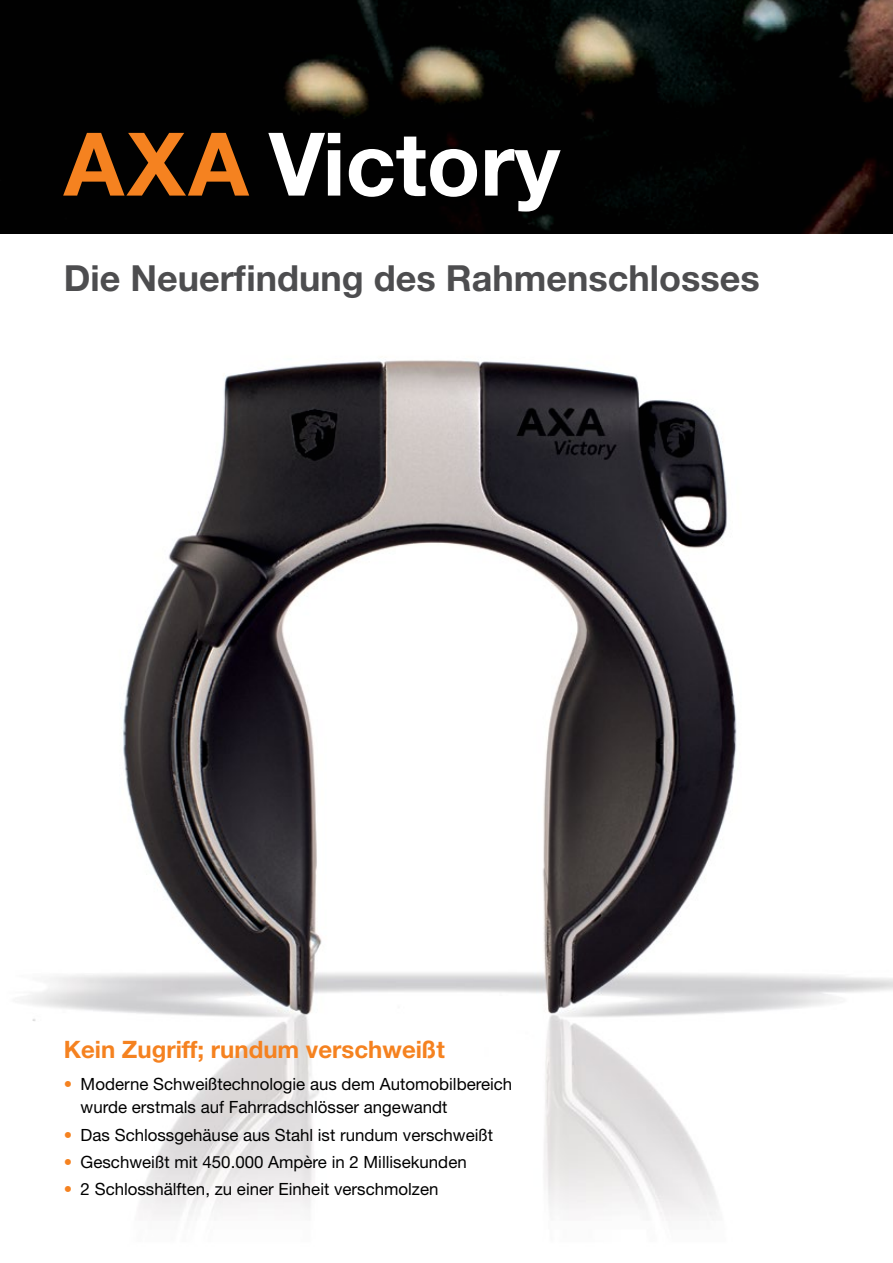
<style>
.page{position:relative;width:893px;height:1263px;background:#fff}
.page>*{position:absolute;margin:0;border:0;box-sizing:border-box;transform-origin:0 0}
.t1{font:700 87.75px "Helvetica Neue LT Pro";color:#fff}
.t2{font:700 36px "Helvetica Neue LT Pro";color:#4d4d4f}
.t3{font:700 24px "Helvetica Neue LT Pro";color:#f58220}
.t4{font:16.8px/23.7px "Helvetica Neue LT Pro";color:#000}
.s1{color:#f58220}
</style>
<div class="page">
<img style="left:22px;top:360px;width:871px;height:860px">
<img style="left:0;top:0;width:893px;height:234px">
<h1 class="t1" style="left:64px;top:109px;width:498px"><span class="s1">AXA</span> Victory</h1>
<h2 class="t2" style="left:64px;top:256px;width:697px">Die Neuerfindung des Rahmenschlosses</h2>
<h3 class="t3" style="left:64px;top:1034px;width:383px">Kein Zugriff; rundum verschweißt</h3>
<p class="t4" style="left:81px;top:1071px;width:433px;text-indent:-17px"><span class="s1">•</span> Moderne Schweißtechnologie aus dem Automobilbereich wurde erstmals auf Fahrradschlösser angewandt</p>
<p class="t4" style="left:64px;top:1122px;width:431px"><span class="s1">•</span> Das Schlossgehäuse aus Stahl ist rundum verschweißt</p>
<p class="t4" style="left:64px;top:1150px;width:404px"><span class="s1">•</span> Geschweißt mit 450.000 Ampère in 2 Millisekunden</p>
<p class="t4" style="left:64px;top:1177px;width:376px"><span class="s1">•</span> 2 Schlosshälften, zu einer Einheit verschmolzen</p>
</div>
